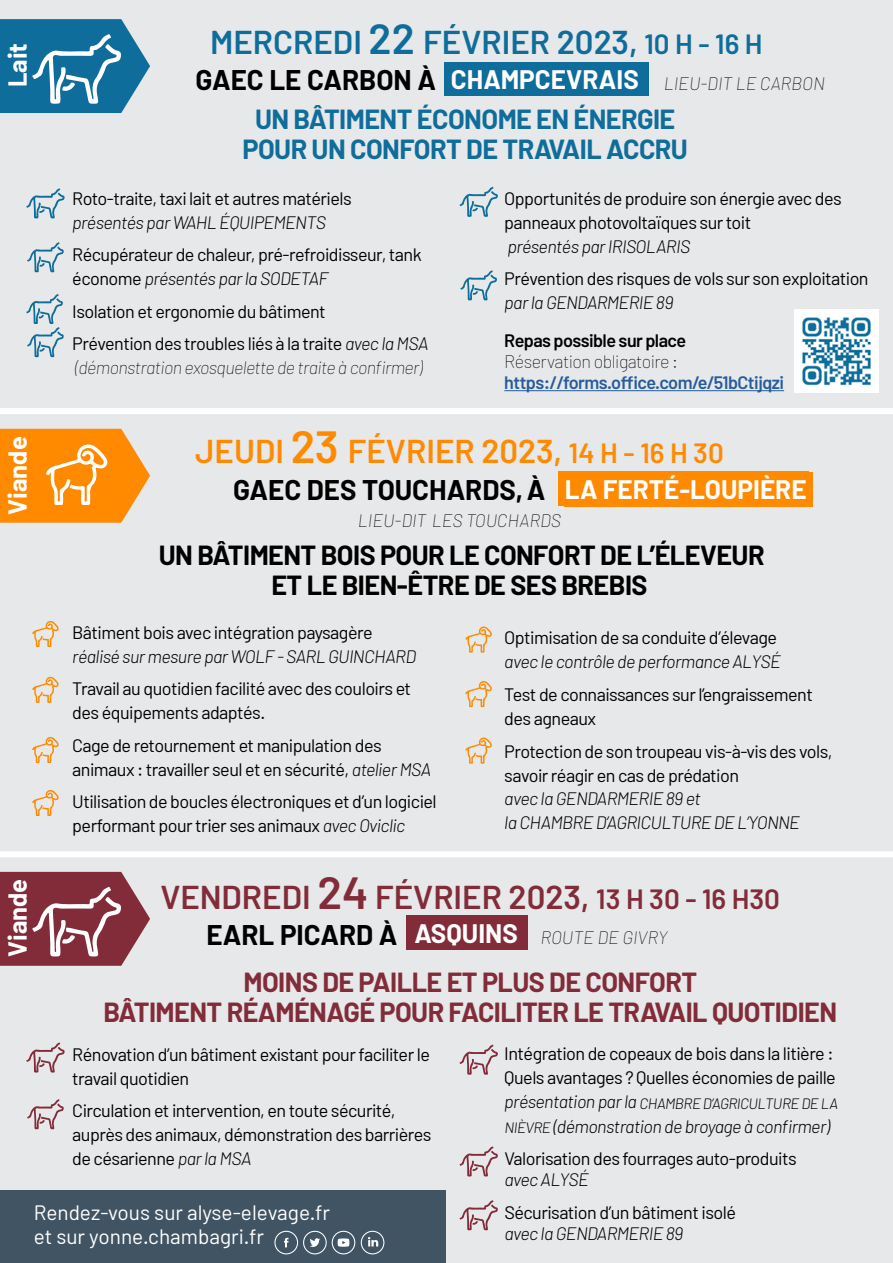
<style>
.page{position:relative;width:893px;height:1263px;background:#e6e8ea}
.page>*{position:absolute;margin:0;border:0;box-sizing:border-box;transform-origin:0 0}
.t1{font:600 33px "Barlow";color:#822c39}
.t2{font:600 33px "Barlow";color:#0e6d9b}
.t3{font:600 33px "Barlow";color:#ff8a00}
.t4{font:700 27.9px "Barlow";color:#000}
.t5{font:700 27px/30px "Barlow";letter-spacing:-.02em;color:#822c39;text-align:center}
.t6{font:700 27px/30px "Barlow";letter-spacing:-.02em;color:#000;text-align:center}
.t7{font:700 27px/30px "Barlow";letter-spacing:-.02em;color:#0e6d9b;text-align:center}
.t8{font:700 26.1px "Barlow";color:#fff}
.t9{font:700 25.5px "Barlow";color:#fff}
.t10{font:20.7px/24px "Barlow";color:#fff}
.t11{font:18px/24px "Barlow";letter-spacing:-.03em;color:#000}
.t12{font:italic 300 18px/24px "Barlow";letter-spacing:-.03em;color:#000}
.t13{font:italic 100 18px "Barlow";color:#000}
.t14{font:italic 100 18px "Barlow";letter-spacing:-.03em;color:#000}
.t15{font:600 18px "Barlow";letter-spacing:-.03em;color:#275b9b}
.t16{font:100 18px "Barlow";letter-spacing:-.03em;color:#000}
.t17{font:600 18px "Barlow";letter-spacing:-.03em;color:#000}
.t18{font:italic 300 15px "Barlow";letter-spacing:-.03em;color:#000}
.s1{font-size:42px}
.s2{font-size:27.9px}
.s3{font-weight:300;font-style:italic}
.s4{font-size:45px}
.s5{font-size:18px}
.s6{font-weight:300;font-style:italic;font-size:15px}
</style>
<div class="page">
<div style="left:558px;top:472px;width:250px;height:34px;background:#ff8a00"></div>
<div style="left:565px;top:473px;width:248px;height:34px;background:#ff8a00"></div>
<div style="left:406px;top:915px;width:122px;height:34px;background:#822c39"></div>
<div style="left:444px;top:62px;width:204px;height:34px;background:#0e6d9b"></div>
<div style="left:0;top:851px;width:893px;height:6px;background:#fff"></div>
<div style="left:0;top:408px;width:893px;height:6px;background:#fff"></div>
<svg style="left:0;top:872px;width:150px;height:94px;background:#97515c"></svg>
<svg style="left:0;top:429px;width:150px;height:94px;background:#fc9a26"></svg>
<svg style="left:0;top:19px;width:150px;height:94px;background:#3886ab"></svg>
<svg style="left:26px;top:188px;width:39px;height:30px"></svg>
<svg style="left:459px;top:187px;width:39px;height:30px"></svg>
<svg style="left:460px;top:270px;width:37px;height:30px"></svg>
<svg style="left:27px;top:242px;width:37px;height:30px"></svg>
<svg style="left:26px;top:294px;width:38px;height:63px;background:#b9ced9"></svg>
<svg style="left:32px;top:620px;width:27px;height:27px"></svg>
<svg style="left:32px;top:676px;width:27px;height:27px"></svg>
<svg style="left:32px;top:736px;width:27px;height:27px"></svg>
<svg style="left:32px;top:789px;width:27px;height:27px"></svg>
<svg style="left:465px;top:625px;width:27px;height:28px"></svg>
<svg style="left:465px;top:680px;width:27px;height:27px"></svg>
<svg style="left:465px;top:736px;width:27px;height:28px"></svg>
<svg style="left:26px;top:1042px;width:39px;height:30px"></svg>
<svg style="left:459px;top:1044px;width:39px;height:31px"></svg>
<svg style="left:459px;top:1146px;width:39px;height:30px"></svg>
<svg style="left:459px;top:1200px;width:39px;height:30px"></svg>
<svg style="left:27px;top:1099px;width:37px;height:30px"></svg>
<hr style="left:504px;top:390px;width:280px;height:1px;background:#275b9b">
<div style="left:0;top:1191px;width:446px;height:72px;background:#415463"></div>
<svg style="left:361px;top:1231px;width:23px;height:23px"></svg>
<svg style="left:274px;top:1231px;width:81px;height:23px"></svg>
<img style="left:795px;top:309px;width:83px;height:84px">
<h3 class="t9" style="left:2px;top:87px;width:46px;rotate:-90deg">Lait</h3>
<h3 class="t9" style="left:2px;top:514px;width:80px;rotate:-90deg">Viande</h3>
<h1 class="t2" style="left:210px;top:22px;width:554px">MERCREDI <span class="s1">22</span> FÉVRIER 2023, <span class="s2">10 H - 16 H</span></h1>
<h2 class="t4" style="left:196px;top:63px;width:242px">GAEC LE CARBON À</h2>
<p class="t13" style="left:664px;top:72px;width:163px">LIEU-DIT LE CARBON</p>
<h3 class="t7" style="left:242px;top:104px;width:447px">UN BÂTIMENT ÉCONOME EN ÉNERGIE<br>POUR UN CONFORT DE TRAVAIL ACCRU</h3>
<h3 class="t8" style="left:451px;top:63px;width:189px">CHAMPCEVRAIS</h3>
<p class="t11" style="left:72px;top:186px;width:281px">Roto-traite, taxi lait et autres matériels</p>
<p class="t12" style="left:72px;top:210px;width:255px">présentés par WAHL ÉQUIPEMENTS</p>
<p class="t11" style="left:72px;top:242px;width:351px">Récupérateur de chaleur, pré-refroidisseur, tank économe <span class="s3">présentés par la SODETAF</span></p>
<p class="t11" style="left:72px;top:295px;width:358px;line-height:32.4px">Isolation et ergonomie du bâtiment<br>Prévention des troubles liés à la traite <span class="s3">avec la MSA</span></p>
<p class="t14" style="left:75px;top:357px;width:349px">(démonstration exosquelette de traite à confirmer)</p>
<p class="t11" style="left:504px;top:186px;width:339px">Opportunités de produire son énergie avec des panneaux photovoltaïques sur toit</p>
<p class="t12" style="left:507px;top:234px;width:184px">présentés par IRISOLARIS</p>
<p class="t11" style="left:504px;top:266px;width:366px">Prévention des risques de vols sur son exploitation</p>
<p class="t12" style="left:504px;top:290px;width:171px">par la GENDARMERIE 89</p>
<p class="t17" style="left:504px;top:330px;width:183px">Repas possible sur place</p>
<p class="t16" style="left:504px;top:351px;width:175px">Réservation obligatoire :</p>
<p class="t15" style="left:504px;top:372px;width:281px">https://forms.office.com/e/51bCtijqzi</p>
<h1 class="t3" style="left:195px;top:431px;width:530px">JEUDI <span class="s4">23</span> FÉVRIER 2023, <span class="s2">14 H - 16 H 30</span></h1>
<h2 class="t4" style="left:233px;top:472px;width:314px">GAEC DES TOUCHARDS,À</h2>
<p class="t13" style="left:358px;top:509px;width:204px">LIEU-DIT LES TOUCHARDS</p>
<h3 class="t6" style="left:159px;top:540px;width:607px">UN BÂTIMENT BOIS POUR LE CONFORT DE L’ÉLEVEUR<br>ET LE BIEN-ÊTRE DE SES BREBIS</h3>
<h3 class="t8" style="left:565px;top:473px;width:243px">LA FERTÉ-LOUPIÈRE</h3>
<p class="t11" style="left:72px;top:620px;width:302px">Bâtiment bois avec intégration paysagère</p>
<p class="t12" style="left:72px;top:644px;width:345px">réalisé sur mesure par WOLF - SARL GUINCHARD</p>
<p class="t11" style="left:72px;top:676px;width:340px">Travail au quotidien facilité avec des couloirs et des équipements adaptés.</p>
<p class="t11" style="left:72px;top:733px;width:360px">Cage de retournement et manipulation des animaux : travailler seul et en sécurité, <span class="s3">atelier MSA</span></p>
<p class="t11" style="left:72px;top:789px;width:366px">Utilisation de boucles électroniques et d’un logiciel performant pour trier ses animaux <span class="s3">avec Oviclic</span></p>
<p class="t11" style="left:504px;top:625px;width:274px">Optimisation de sa conduite d’élevage</p>
<p class="t12" style="left:504px;top:649px;width:278px">avec le contrôle de performance ALYSÉ</p>
<p class="t11" style="left:504px;top:682px;width:310px">Test de connaissances sur l’engraissement des agneaux</p>
<p class="t11" style="left:504px;top:738px;width:330px">Protection de son troupeau vis-à-vis des vols, savoir réagir en cas de prédation</p>
<p class="t12" style="left:504px;top:786px;width:297px">avec la GENDARMERIE 89 et<br>la CHAMBRE D’AGRICULTURE DE L’YONNE</p>
<h3 class="t9" style="left:2px;top:957px;width:80px;rotate:-90deg">Viande</h3>
<h1 class="t1" style="left:161px;top:877px;width:621px">VENDREDI <span class="s4">24</span> FÉVRIER 2023, <span class="s2">13 H 30 - 16 H30</span></h1>
<h2 class="t4" style="left:207px;top:918px;width:192px">EARL PICARD À</h2>
<h3 class="t5" style="left:103px;top:967px;width:735px">MOINS DE PAILLE ET PLUS DE CONFORT<br>BÂTIMENT RÉAMÉNAGÉ POUR FACILITER LE TRAVAIL QUOTIDIEN</h3>
<h3 class="t8" style="left:415px;top:917px;width:105px">ASQUINS</h3>
<p class="t13" style="left:540px;top:926px;width:129px">ROUTE DE GIVRY</p>
<p class="t11" style="left:72px;top:1041px;width:359px">Rénovation d’un bâtiment existant pour faciliter le travail quotidien</p>
<p class="t11" style="left:72px;top:1098px;width:361px">Circulation et intervention, en toute sécurité, auprès des animaux, démonstration des barrières de césarienne <span class="s3">par la MSA</span></p>
<p class="t10" style="left:34px;top:1200px;width:298px">Rendez-vous sur alyse-elevage.fr et sur yonne.chambagri.fr</p>
<p class="t11" style="left:504px;top:1041px;width:333px">Intégration de copeaux de bois dans la litière :<br>Quels avantages ? Quelles économies de paille</p>
<p class="t18" style="left:504px;top:1094px;width:335px"><span class="s5">présentation par la</span> CHAMBRE D’AGRICULTURE DE LA</p>
<p class="t11" style="left:504px;top:1109px;width:327px;line-height:32.4px"><span class="s6">NIÈVRE</span> <span class="s3">(démonstration de broyage à confirmer)<br></span>Valorisation des fourrages auto-produits</p>
<p class="t12" style="left:504px;top:1167px;width:86px">avec ALYSÉ</p>
<p class="t11" style="left:504px;top:1199px;width:233px">Sécurisation d’un bâtiment isolé</p>
<p class="t12" style="left:504px;top:1220px;width:180px">avec la GENDARMERIE 89</p>
</div>
